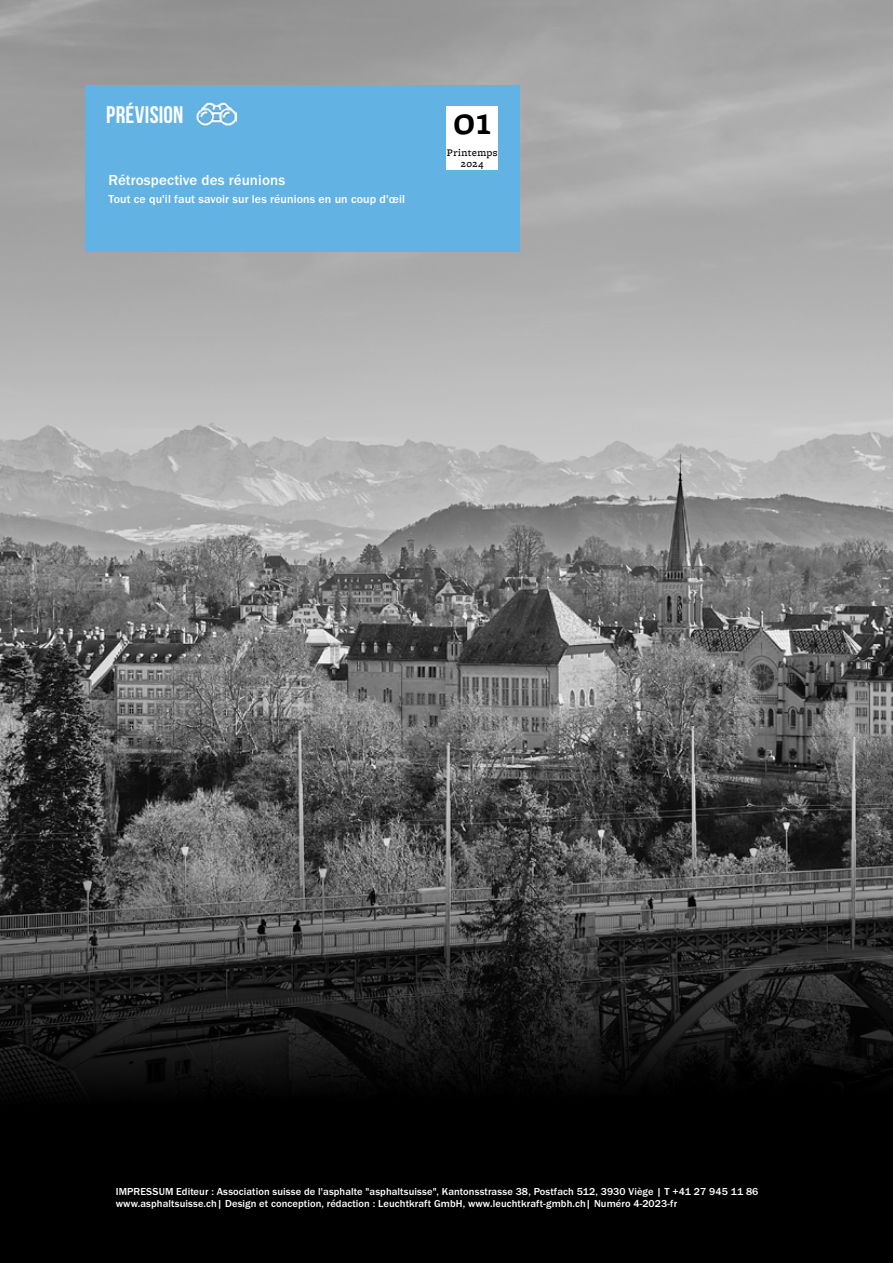
<style>
.page{position:relative;width:893px;height:1263px;background:#fff}
.page>*{position:absolute;margin:0;border:0;box-sizing:border-box;transform-origin:0 0}
.t1{font:600 40.5px "Freight Micro Pro";color:#000}
.t2{font:700 24px "Bebas Neue";letter-spacing:.01em;color:#fff}
.t3{font:500 15px "Franklin Gothic URW";letter-spacing:.01em;color:#fff}
.t4{font:500 12px "Franklin Gothic URW";letter-spacing:.01em;color:#fff}
.t5{font:500 10.5px/12.6px "Franklin Gothic URW";letter-spacing:.01em;color:#fff}
.t6{font:500 10.5px/10.5px "Freight Micro Pro";letter-spacing:.04em;color:#000;text-align:center}
</style>
<div class="page">
<img style="left:0;top:0;width:893px;height:1263px">
<svg style="left:0;top:803px;width:892px;height:460px;background:#212121"></svg>
<div style="left:85px;top:85px;width:434px;height:167px;background:#62b2e4"></div>
<div style="left:446px;top:106px;width:52px;height:64px;background:#fff"></div>
<img style="left:196px;top:102px;width:40px;height:25px">
<h2 class="t2" style="left:106px;top:101px;width:79px">PRÉVISION</h2>
<h3 class="t3" style="left:108px;top:173px;width:178px">Rétrospective des réunions</h3>
<p class="t4" style="left:108px;top:193px;width:298px">Tout ce qu'il faut savoir sur les réunions en un coup d'œil</p>
<h1 class="t1" style="left:453px;top:99px;width:40px">01</h1>
<p class="t6" style="left:447px;top:148px;width:52px">Printemps<br>2024</p>
<p class="t5" style="left:116px;top:1185px;width:644px">IMPRESSUM Editeur : Association suisse de l'asphalte "asphaltsuisse", Kantonsstrasse 38, Postfach 512, 3930 Viège | T +41 27 945 11 86 www.asphaltsuisse.ch| Design et conception, rédaction : Leuchtkraft GmbH, www.leuchtkraft-gmbh.ch| Numéro 4-2023-fr</p>
</div>
